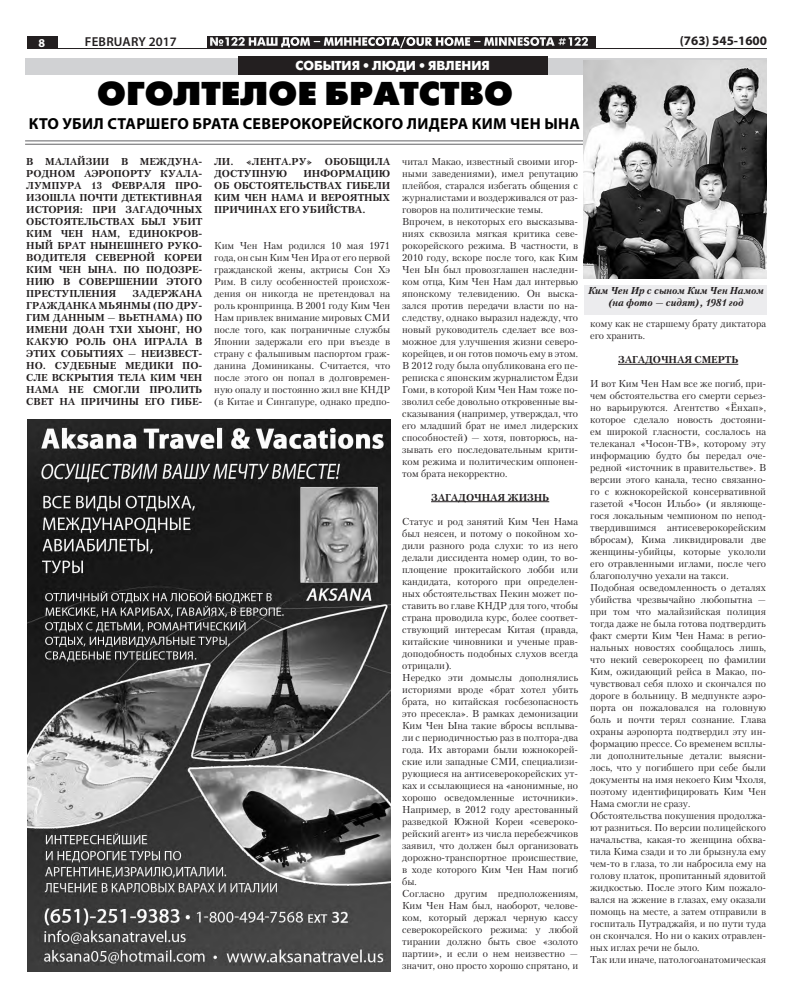
<style>
.page{position:relative;width:792px;height:1008px;background:#fff}
.page>*{position:absolute;margin:0;border:0;box-sizing:border-box;transform-origin:0 0}
.body{font:700 33px "Futuris XC";color:#000}
.body-2{font:700 16px "Myriad Pro";letter-spacing:.02em;color:#000}
.t1{font:13px "Futuris XC";color:#fff}
.t2{font:700 13px "Myriad Pro";color:#231f20}
.t3{font:600 13px "Myriad Pro";letter-spacing:.01em;color:#231f20}
.t4{font:12px "Futuris XC";color:#fff}
.t5{font:700 12px "Myriad Pro";color:#fff}
.body-3{font:10px/12px "Petersburg C";color:#231f20;text-align:justify}
.body-4{font:700 10px/12px "Petersburg C";color:#231f20;text-align:justify}
.body-5{font:italic 700 10px/12px "Petersburg C";color:#231f20;text-align:center}
</style>
<div class="page">
<hr style="left:431px;top:501px;width:118px;height:1px;background:#231f20">
<hr style="left:618px;top:364px;width:120px;height:1px;background:#231f20">
<hr style="left:25px;top:141px;width:741px;height:1px;background:#616164">
<hr style="left:25px;top:144px;width:741px;height:1px;background:#616164">
<img style="left:27px;top:420px;width:363px;height:552px">
<hr style="left:57px;top:48px;width:710px;height:1px;background:#231f20">
<div style="left:27px;top:37px;width:31px;height:12px;background:#231f20"></div>
<div style="left:207px;top:37px;width:388px;height:12px;background:#231f20"></div>
<div style="left:25px;top:58px;width:742px;height:17px;background:#d1d2d4"></div>
<div style="left:238px;top:56px;width:309px;height:19px;background:#231f20"></div>
<img style="left:584px;top:61px;width:182px;height:218px">
<div style="left:585px;top:286px;width:182px;height:29px;background:#ececee"></div>
<p class="t5" style="left:38px;top:35px;width:8px">8</p>
<h3 class="t3" style="left:85px;top:33px;width:93px">FEBRUARY 2017</h3>
<p class="t4" style="left:209px;top:35px;width:381px">№122 НАШ ДОМ – МИННЕСОТА/OUR HOME – MINNESOTA #122</p>
<h3 class="t2" style="left:680px;top:32px;width:89px">(763) 545-1600</h3>
<p class="t1" style="left:295px;top:59px;width:196px">СОБЫТИЯ • ЛЮДИ • ЯВЛЕНИЯ</p>
<p class="body" style="left:97px;top:76px;width:417px">ОГОЛТЕЛОЕ БРАТСТВО</p>
<p class="body-2" style="left:29px;top:113px;width:553px">КТО УБИЛ СТАРШЕГО БРАТА СЕВЕРОКОРЕЙСКОГО ЛИДЕРА КИМ ЧЕН ЫНА</p>
<p class="body-4" style="left:26px;top:155px;width:177px">В МАЛАЙЗИИ В МЕЖДУНА-РОДНОМ АЭРОПОРТУ КУАЛА-ЛУМПУРА 13 ФЕВРАЛЯ ПРО-ИЗОШЛА ПОЧТИ ДЕТЕКТИВНАЯ ИСТОРИЯ: ПРИ ЗАГАДОЧНЫХ ОБСТОЯТЕЛЬСТВАХ БЫЛ УБИТ КИМ ЧЕН НАМ, ЕДИНОКРОВ-НЫЙ БРАТ НЫНЕШНЕГО РУКО-ВОДИТЕЛЯ СЕВЕРНОЙ КОРЕИ КИМ ЧЕН ЫНА. ПО ПОДОЗРЕ-НИЮ В СОВЕРШЕНИИ ЭТОГО ПРЕСТУПЛЕНИЯ</p>
<p class="body-4" style="left:26px;top:287px;width:177px;text-indent:106px">ЗАДЕРЖАНА ГРАЖДАНКА МЬЯНМЫ (ПО ДРУ-ГИМ ДАННЫМ — ВЬЕТНАМА) ПО ИМЕНИ ДОАН ТХИ ХЫОНГ, НО КАКУЮ РОЛЬ ОНА ИГРАЛА В ЭТИХ СОБЫТИЯХ — НЕИЗВЕСТ-НО. СУДЕБНЫЕ МЕДИКИ ПО-СЛЕ ВСКРЫТИЯ ТЕЛА КИМ ЧЕН НАМА НЕ СМОГЛИ ПРОЛИТЬ СВЕТ НА ПРИЧИНЫ ЕГО ГИБЕ-</p>
<p class="body-4" style="left:214px;top:155px;width:177px">ЛИ. «ЛЕНТА.РУ» ОБОБЩИЛА<br>ДОСТУПНУЮ</p>
<p class="body-4" style="left:214px;top:167px;width:177px;text-indent:89px">ИНФОРМАЦИЮ ОБ ОБСТОЯТЕЛЬСТВАХ ГИБЕЛИ КИМ ЧЕН НАМА И ВЕРОЯТНЫХ ПРИЧИНАХ ЕГО УБИЙСТВА.</p>
<p class="body-3" style="left:214px;top:239px;width:177px">Ким Чен Нам родился 10 мая 1971 года, он сын Ким Чен Ира от его первой гражданской жены, актрисы Сон Хэ Рим. В силу особенностей происхож&shy;дения он никогда не претендовал на роль кронпринца. В 2001 году Ким Чен Нам привлек внимание мировых СМИ после того, как пограничные службы Японии задержали его при въезде в страну с фальшивым паспортом граж&shy;данина Доминиканы. Считается, что после этого он попал в долговремен&shy;ную опалу и постоянно жил вне КНДР (в Китае и Сингапуре, однако предпо-</p>
<p class="body-3" style="left:402px;top:155px;width:177px">читал Макао, известный своими игор&shy;ными заведениями), имел репутацию плейбоя, старался избегать общения с журналистами и воздерживался от раз&shy;говоров на политические темы.</p>
<p class="body-3" style="left:402px;top:215px;width:177px">Впрочем, в некоторых его высказыва&shy;ниях сквозила мягкая критика севе&shy;рокорейского режима. В частности, в 2010 году, вскоре после того, как Ким Чен Ын был провозглашен наследни&shy;ком отца, Ким Чен Нам дал интервью японскому телевидению. Он выска&shy;зался против передачи власти по на&shy;следству, однако выразил надежду, что новый руководитель сделает все воз&shy;можное для улучшения жизни северо&shy;корейцев, и он готов помочь ему в этом.</p>
<p class="body-3" style="left:402px;top:359px;width:177px">В 2012 году была опубликована его пе&shy;реписка с японским журналистом Ёдзи Гоми, в которой Ким Чен Нам тоже по&shy;зволил себе довольно откровенные вы&shy;сказывания (например, утверждал, что его младший брат не имел лидерских способностей) — хотя, повторюсь, на&shy;зывать его последовательным крити&shy;ком режима и политическим оппонен&shy;том брата некорректно.</p>
<p class="body-4" style="left:431px;top:491px;width:120px">ЗАГАДОЧНАЯ ЖИЗНЬ</p>
<p class="body-3" style="left:402px;top:515px;width:177px">Статус и род занятий Ким Чен Нама был неясен, и потому о покойном хо&shy;дили разного рода слухи: то из него делали диссидента номер один, то во&shy;площение прокитайского лобби или кандидата, которого при определен&shy;ных обстоятельствах Пекин может по&shy;ставить во главе КНДР для того, чтобы страна проводила курс, более соответ&shy;ствующий интересам Китая (правда, китайские чиновники и ученые прав&shy;доподобность подобных слухов всегда отрицали).</p>
<p class="body-3" style="left:402px;top:671px;width:177px">Нередко эти домыслы дополнялись историями вроде «брат хотел убить брата, но китайская госбезопасность это пресекла». В рамках демонизации Ким Чен Ына такие вбросы всплыва&shy;ли с периодичностью раз в полтора-два года. Их авторами были южнокорей&shy;ские или западные СМИ, специализи&shy;рующиеся на антисеверокорейских ут&shy;ках и ссылающиеся на «анонимные, но хорошо осведомленные источники».<br>Например, в 2012 году арестованный разведкой Южной Кореи «североко&shy;рейский агент» из числа перебежчиков заявил, что должен был организовать дорожно-транспортное происшествие, в ходе которого Ким Чен Нам погиб бы.</p>
<p class="body-3" style="left:402px;top:887px;width:177px">Согласно другим предположениям, Ким Чен Нам был, наоборот, челове&shy;ком, который держал черную кассу северокорейского режима: у любой тирании должно быть свое «золото партии», и если о нем неизвестно — значит, оно просто хорошо спрятано, и</p>
<p class="body-5" style="left:588px;top:284px;width:177px">Ким Чен Ир с сыном Ким Чен Намом (на фото — сидят), 1981 год</p>
<p class="body-3" style="left:590px;top:318px;width:177px">кому как не старшему брату диктатора его хранить.</p>
<p class="body-4" style="left:618px;top:354px;width:122px">ЗАГАДОЧНАЯ СМЕРТЬ</p>
<p class="body-3" style="left:590px;top:378px;width:177px">И вот Ким Чен Нам все же погиб, при&shy;чем обстоятельства его смерти серьез&shy;но варьируются. Агентство «Ёнхап», которое сделало новость достояни&shy;ем широкой гласности, сослалось на телеканал «Чосон-ТВ», которому эту информацию будто бы передал оче&shy;редной «источник в правительстве». В версии этого канала, тесно связанно&shy;го с южнокорейской консервативной газетой «Чосон Ильбо» (и являюще&shy;гося локальным чемпионом по непод&shy;твердившимся антисеверокорейским вбросам), Кима ликвидировали две женщины-убийцы, которые укололи его отравленными иглами, после чего благополучно уехали на такси.</p>
<p class="body-3" style="left:590px;top:582px;width:177px">Подобная осведомленность о деталях убийства чрезвычайно любопытна — при том что малайзийская полиция тогда даже не была готова подтвердить факт смерти Ким Чен Нама: в регио&shy;нальных новостях сообщалось лишь, что некий северокореец по фамилии Ким, ожидающий рейса в Макао, по&shy;чувствовал себя плохо и скончался по дороге в больницу. В медпункте аэро&shy;порта он пожаловался на головную боль и почти терял сознание. Глава охраны аэропорта подтвердил эту ин&shy;формацию прессе. Со временем всплы&shy;ли дополнительные детали: выясни&shy;лось, что у погибшего при себе были документы на имя некоего Ким Чхоля, поэтому идентифицировать Ким Чен Нама смогли не сразу.</p>
<p class="body-3" style="left:590px;top:810px;width:177px">Обстоятельства покушения продолжа&shy;ют разниться. По версии полицейского начальства, какая-то женщина обхва&shy;тила Кима сзади и то ли брызнула ему чем-то в глаза, то ли набросила ему на голову платок, пропитанный ядовитой жидкостью. После этого Ким пожало&shy;вался на жжение в глазах, ему оказали помощь на месте, а затем отправили в госпиталь Путраджайя, и по пути туда он скончался. Но ни о каких отравлен&shy;ных иглах речи не было.</p>
<p class="body-3" style="left:590px;top:954px;width:177px">Так или иначе, патологоанатомическая</p>
</div>
